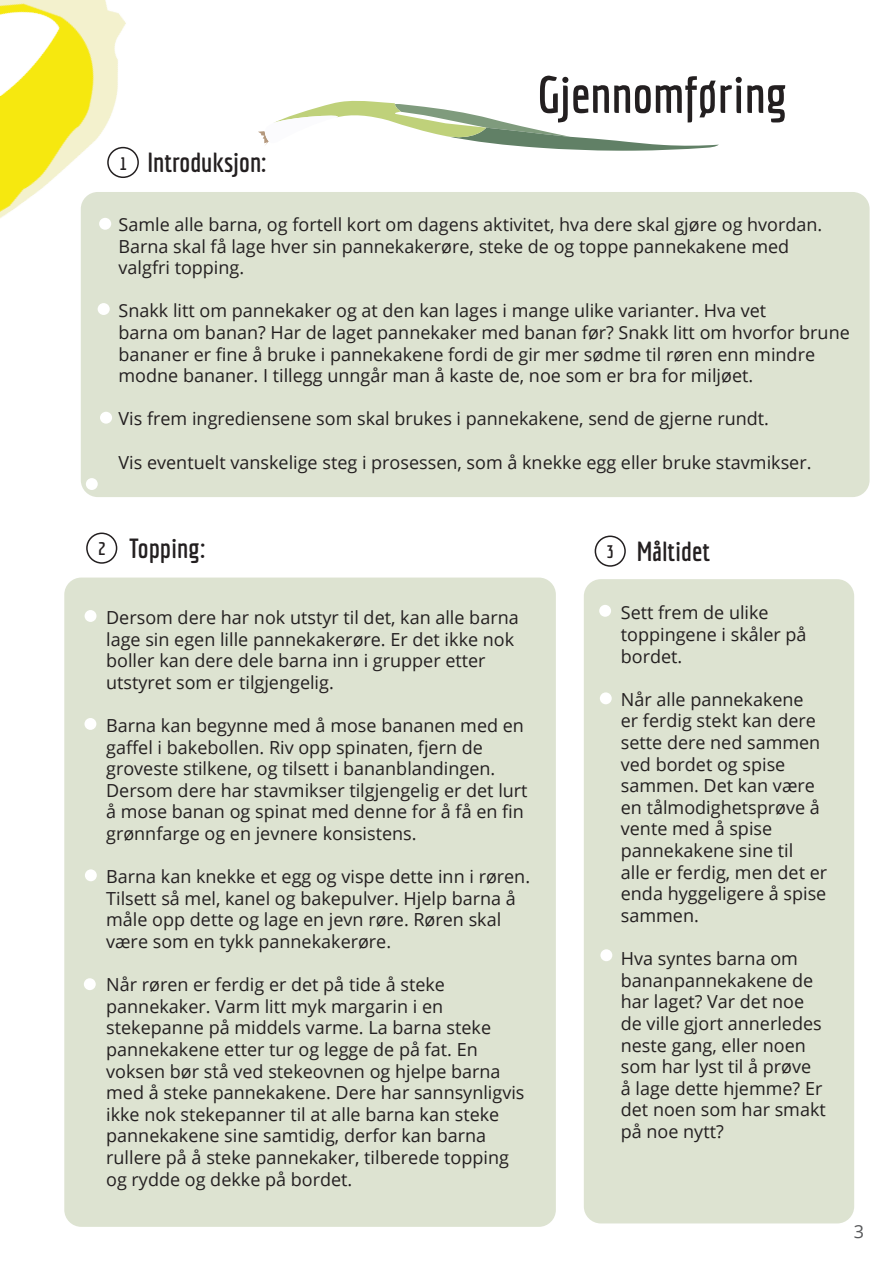
<style>
.page{position:relative;width:893px;height:1263px;background:#fff}
.page>*{position:absolute;margin:0;border:0;box-sizing:border-box;transform-origin:0 0}
.t1{font:700 51px "Economica";color:#231f20}
.t2{font:700 27px "Economica";color:#231f20}
.t3{font:18px/21.6px "Open Sans";color:#231f20}
.t4{font:700 18px "Economica";color:#231f20}
.t5{font:18px "Open Sans";color:#57585a}
</style>
<div class="page">
<svg style="left:258px;top:100px;width:461px;height:51px"></svg>
<div style="left:81px;top:192px;width:789px;height:305px;background:#dde3d1;border-radius:17px"></div>
<div style="left:100px;top:412px;width:12px;height:12px;background:#fff;border-radius:50%"></div>
<div style="left:64px;top:577px;width:492px;height:650px;background:#dde3d1;border-radius:17px"></div>
<div style="left:86px;top:532px;width:31px;height:32px;border:2px solid #231f20;border-radius:50%"></div>
<div style="left:85px;top:610px;width:11px;height:12px;background:#fff;border-radius:50%"></div>
<div style="left:84px;top:718px;width:12px;height:12px;background:#fff;border-radius:50%"></div>
<div style="left:85px;top:869px;width:12px;height:12px;background:#fff;border-radius:50%"></div>
<div style="left:584px;top:579px;width:270px;height:644px;background:#dde3d1;border-radius:17px"></div>
<div style="left:595px;top:535px;width:31px;height:32px;border:2px solid #231f20;border-radius:50%"></div>
<div style="left:599px;top:605px;width:12px;height:12px;background:#fff;border-radius:50%"></div>
<div style="left:600px;top:692px;width:12px;height:12px;background:#fff;border-radius:50%"></div>
<div style="left:600px;top:949px;width:12px;height:12px;background:#fff;border-radius:50%"></div>
<div style="left:84px;top:978px;width:12px;height:12px;background:#fff;border-radius:50%"></div>
<div style="left:86px;top:478px;width:12px;height:12px;background:#fff;border-radius:50%"></div>
<img style="left:0;top:0;width:139px;height:315px">
<p class="t1" style="left:537px;top:65px;width:252px">Gjennomføring</p>
<p class="t2" style="left:147px;top:147px;width:121px">Introduksjon:</p>
<p class="t3" style="left:119px;top:213px;width:705px">Samle alle barna, og fortell kort om dagens aktivitet, hva dere skal gjøre og hvordan.<br>Barna skal få lage hver sin pannekakerøre, steke de og toppe pannekakene med</p>
<p class="t3" style="left:119px;top:256px;width:127px">valgfri topping.</p>
<p class="t3" style="left:119px;top:300px;width:649px">Snakk litt om pannekaker og at den kan lages i mange ulike varianter. Hva vet</p>
<p class="t3" style="left:119px;top:321px;width:733px">barna om banan? Har de laget pannekaker med banan før? Snakk litt om hvorfor brune bananer er fine å bruke i pannekakene fordi de gir mer sødme til røren enn mindre modne bananer. I tillegg unngår man å kaste de, noe som er bra for miljøet.</p>
<p class="t3" style="left:119px;top:408px;width:652px">Vis frem ingrediensene som skal brukes i pannekakene, send de gjerne rundt.</p>
<p class="t3" style="left:119px;top:451px;width:694px">Vis eventuelt vanskelige steg i prosessen, som å knekke egg eller bruke stavmikser.</p>
<p class="t4" style="left:119px;top:153px;width:9px">1</p>
<p class="t2" style="left:129px;top:533px;width:77px">Topping:</p>
<p class="t4" style="left:98px;top:538px;width:9px">2</p>
<p class="t2" style="left:637px;top:536px;width:74px">Måltidet</p>
<p class="t4" style="left:606px;top:541px;width:9px">3</p>
<p class="t3" style="left:106px;top:606px;width:414px">Dersom dere har nok utstyr til det, kan alle barna lage sin egen lille pannekakerøre. Er det ikke nok boller kan dere dele barna inn i grupper etter</p>
<p class="t3" style="left:106px;top:671px;width:229px">utstyret som er tilgjengelig.</p>
<p class="t3" style="left:106px;top:714px;width:419px">Barna kan begynne med å mose bananen med en gaffel i bakebollen. Riv opp spinaten, fjern de</p>
<p class="t3" style="left:106px;top:757px;width:391px">groveste stilkene, og tilsett i bananblandingen.</p>
<p class="t3" style="left:106px;top:779px;width:423px">Dersom dere har stavmikser tilgjengelig er det lurt å mose banan og spinat med denne for å få en fin grønnfarge og en jevnere konsistens.</p>
<p class="t3" style="left:106px;top:865px;width:425px">Barna kan knekke et egg og vispe dette inn i røren.<br>Tilsett så mel, kanel og bakepulver. Hjelp barna å måle opp dette og lage en jevn røre. Røren skal være som en tykk pannekakerøre.</p>
<p class="t3" style="left:106px;top:973px;width:340px">Når røren er ferdig er det på tide å steke</p>
<p class="t3" style="left:106px;top:995px;width:338px">pannekaker. Varm litt myk margarin i en</p>
<p class="t3" style="left:106px;top:1016px;width:386px">stekepanne på middels varme. La barna steke pannekakene etter tur og legge de på fat. En</p>
<p class="t3" style="left:106px;top:1060px;width:420px">voksen bør stå ved stekeovnen og hjelpe barna med å steke pannekakene. Dere har sannsynligvis ikke nok stekepanner til at alle barna kan steke pannekakene sine samtidig, derfor kan barna</p>
<p class="t3" style="left:106px;top:1146px;width:404px">rullere på å steke pannekaker, tilberede topping og rydde og dekke på bordet.</p>
<p class="t3" style="left:621px;top:602px;width:149px">Sett frem de ulike</p>
<p class="t3" style="left:621px;top:623px;width:187px">toppingene i skåler på bordet.</p>
<p class="t3" style="left:621px;top:688px;width:201px">Når alle pannekakene er ferdig stekt kan dere sette dere ned sammen ved bordet og spise sammen. Det kan være en tålmodighetsprøve å vente med å spise</p>
<p class="t3" style="left:621px;top:839px;width:208px">pannekakene sine til<br>alle er ferdig, men det er enda hyggeligere å spise sammen.</p>
<p class="t3" style="left:621px;top:947px;width:207px">Hva syntes barna om bananpannekakene de har laget? Var det noe de ville gjort annerledes neste gang, eller noen som har lyst til å prøve<br>å lage dette hjemme? Er det noen som har smakt på noe nytt?</p>
<p class="t5" style="left:854px;top:1219px;width:12px">3</p>
</div>
